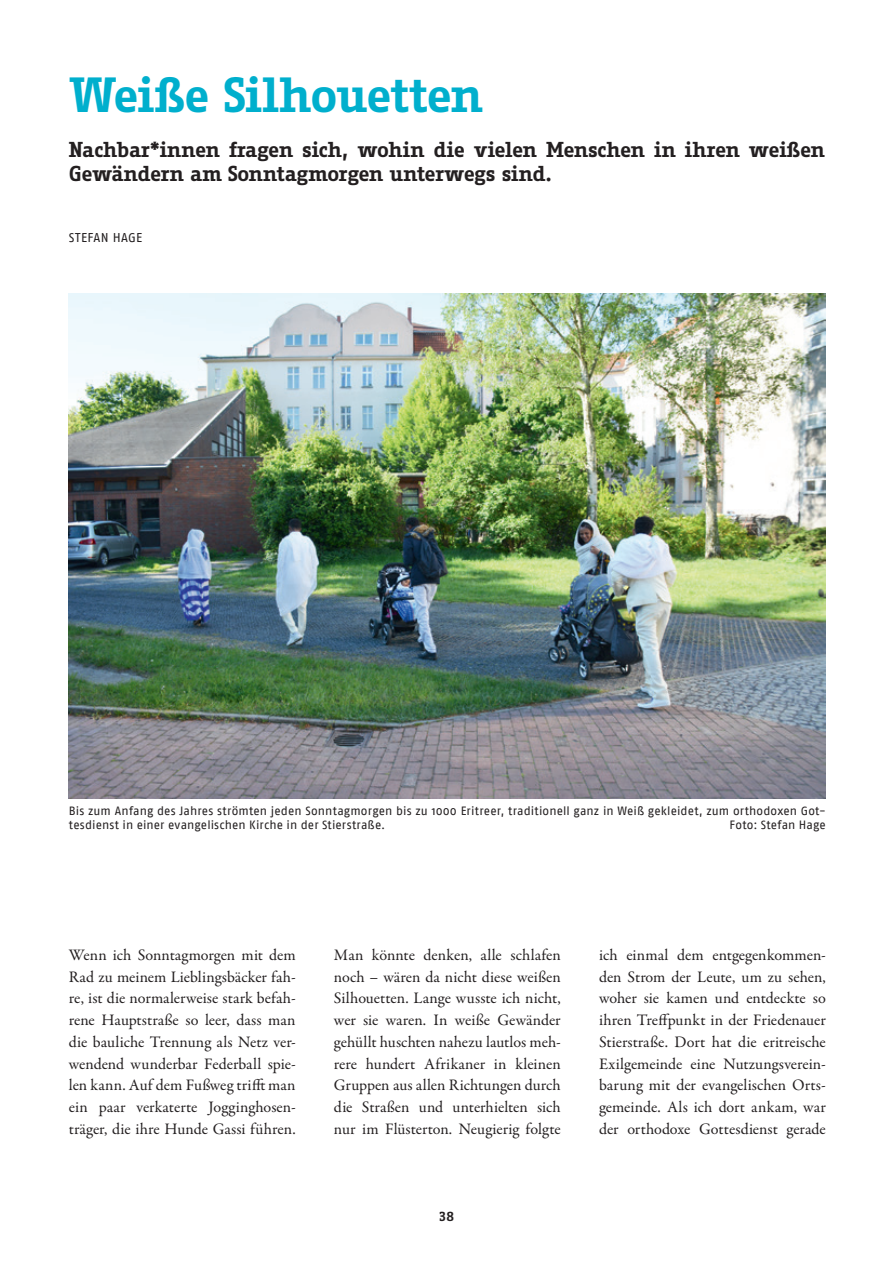
<style>
.page{position:relative;width:893px;height:1263px;background:#fff}
.page>*{position:absolute;margin:0;border:0;box-sizing:border-box;transform-origin:0 0}
.t1{font:700 48px "Fago Office Serif";letter-spacing:-.03em;color:#00afcd}
.t2{font:700 21px/24px "Fago Office Serif";letter-spacing:-.025em;color:#231f20}
.t3{font:16.2px/21.8px "Garamond Premr Pro";letter-spacing:-.005em;color:#231f20;text-align:justify}
.t4{font:700 13.2px "Fago Office Serif";color:#231f20}
.t5{font:12.75px "Fago No";letter-spacing:.025em;color:#231f20}
.t6{font:12px/13.5px "Fago No";letter-spacing:.01em;color:#231f20}
</style>
<div class="page">
<img style="left:69px;top:293px;width:757px;height:505px">
<h1 class="t1" style="left:69px;top:67px;width:416px">Weiße Silhouetten</h1>
<p class="t2" style="left:69px;top:138px;width:758px">Nachbar*innen fragen sich, wohin die vielen Menschen in ihren weißen<br>Gewändern am Sonntagmorgen unterwegs sind.</p>
<p class="t5" style="left:69px;top:230px;width:75px">STEFAN HAGE</p>
<p class="t6" style="left:69px;top:804px;width:758px">Bis zum Anfang des Jahres strömten jeden Sonntagmorgen bis zu 1000 Eritreer, traditionell ganz in Weiß gekleidet, zum orthodoxen Got&shy;tesdienst in einer evangelischen Kirche in der Stierstraße.</p>
<p class="t6" style="left:730px;top:818px;width:98px">Foto: Stefan Hage</p>
<p class="t3" style="left:69px;top:944px;width:228px">Wenn ich Sonntagmorgen mit dem Rad zu meinem Lieblingsbäcker fah&shy;re, ist die normalerweise stark befah&shy;rene Hauptstraße so leer, dass man die bauliche Trennung als Netz ver&shy;wendend wunderbar Federball spie&shy;len kann. Auf dem Fußweg trifft man ein paar verkaterte Jogginghosen&shy;träger, die ihre Hunde Gassi führen.</p>
<p class="t3" style="left:334px;top:944px;width:228px">Man könnte denken, alle schlafen noch – wären da nicht diese weißen Silhouetten. Lange wusste ich nicht, wer sie waren. In weiße Gewänder gehüllt huschten nahezu lautlos meh&shy;rere hundert Afrikaner in kleinen Gruppen aus allen Richtungen durch die Straßen und unterhielten sich nur im Flüsterton. Neugierig folgte</p>
<p class="t3" style="left:599px;top:944px;width:228px">ich einmal dem entgegenkommen&shy;den Strom der Leute, um zu sehen, woher sie kamen und entdeckte so ihren Treffpunkt in der Friedenauer Stierstraße. Dort hat die eritreische Exilgemeinde eine Nutzungsverein&shy;barung mit der evangelischen Orts&shy;gemeinde. Als ich dort ankam, war der orthodoxe Gottesdienst gerade</p>
<p class="t4" style="left:439px;top:1209px;width:17px">38</p>
</div>
